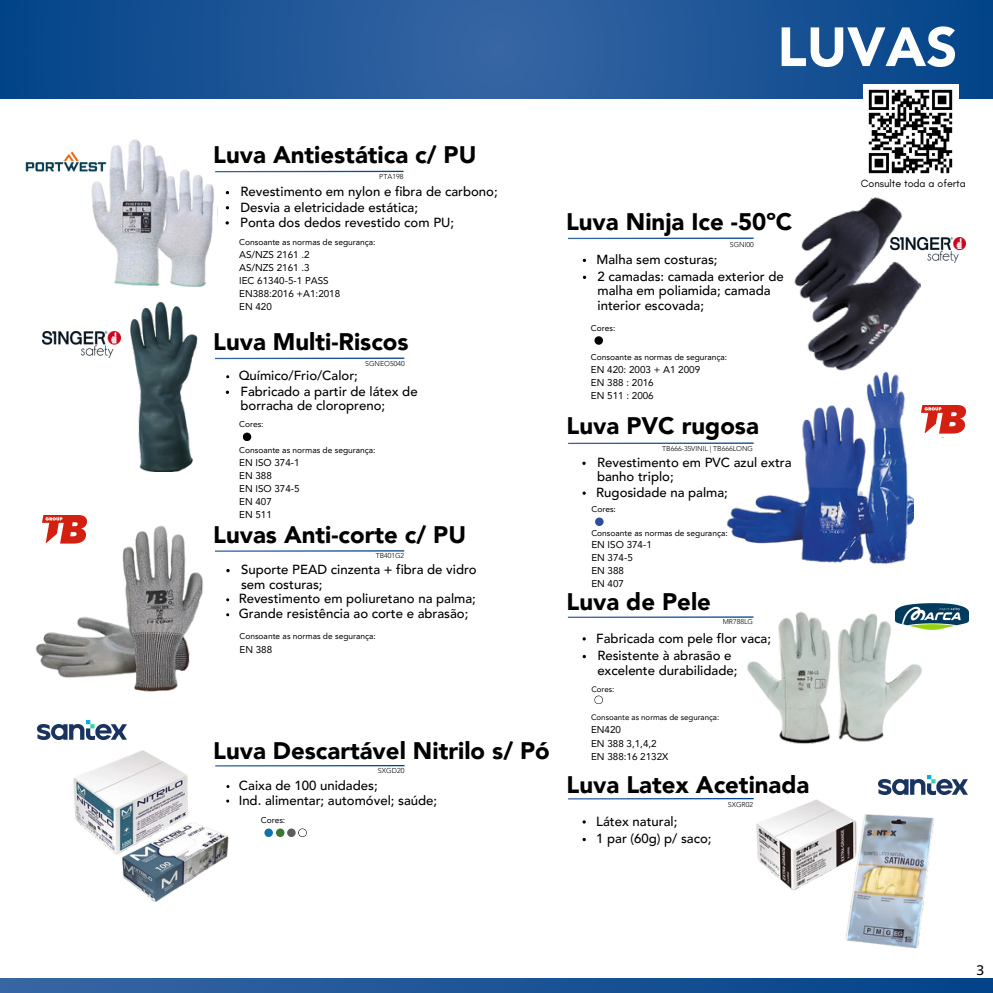
<style>
.page{position:relative;width:993px;height:993px;background:#fff}
.page>*{position:absolute;margin:0;border:0;box-sizing:border-box;transform-origin:0 0}
.t1{font:900 54.6px "Avenir LT Std";color:#fff}
.t2{font:900 23.97px "Avenir LT Pro";color:#000}
.t3{font:500 13.47px "Open Sans";color:#000}
.t4{font:500 13.12px/14.3px "Avenir LT Pro";color:#000}
.t5{font:10.67px "Glacial Indifference";color:#000}
.t6{font:9.8px/13px "Avenir LT Pro";color:#000}
.t7{font:8.4px "Avenir LT Pro";color:#000}
.t8{font:7.88px "Avenir LT Pro";color:#000}
.t9{font:300 7.17px "Avenir LT Pro";color:#000}
.t10{font:300 7px "Avenir LT Pro";color:#000}
</style>
<div class="page">
<svg style="left:0;top:0;width:992px;height:98px;background:#1c5496"></svg>
<div style="left:863px;top:84px;width:95px;height:95px;background:#fff"></div>
<svg style="left:0;top:978px;width:992px;height:14px;background:#1c5496"></svg>
<img style="left:73px;top:750px;width:159px;height:152px">
<div style="left:264px;top:828px;width:9px;height:8px;background:#1171ad;border-radius:50%"></div>
<div style="left:276px;top:828px;width:8px;height:8px;background:#3a7734;border-radius:50%"></div>
<div style="left:287px;top:828px;width:8px;height:8px;background:#5e5e5e;border-radius:50%"></div>
<div style="left:298px;top:828px;width:9px;height:8px;background:#c3c3c3;border-radius:50%"></div>
<div style="left:299px;top:828px;width:7px;height:8px;background:#fff;border-radius:50%"></div>
<img style="left:794px;top:197px;width:128px;height:169px">
<img style="left:890px;top:237px;width:75px;height:25px">
<div style="left:594px;top:336px;width:9px;height:9px;background:#000;border-radius:50%"></div>
<img style="left:824px;top:366px;width:89px;height:198px">
<img style="left:726px;top:400px;width:152px;height:164px">
<hr style="left:568px;top:442px;width:185px;height:2px;background:#fff">
<img style="left:921px;top:405px;width:44px;height:29px">
<div style="left:595px;top:517px;width:8px;height:9px;background:#2d4d9e;border-radius:50%"></div>
<img style="left:108px;top:302px;width:120px;height:169px">
<div style="left:243px;top:432px;width:8px;height:9px;background:#000;border-radius:50%"></div>
<img style="left:42px;top:331px;width:79px;height:26px">
<img style="left:740px;top:611px;width:186px;height:133px">
<img style="left:894px;top:603px;width:74px;height:26px">
<svg style="left:594px;top:695px;width:8px;height:9px"></svg>
<div style="left:595px;top:696px;width:7px;height:7px;background:#fff;border-radius:50%"></div>
<img style="left:159px;top:171px;width:58px;height:131px">
<img style="left:91px;top:139px;width:101px;height:151px">
<img style="left:25px;top:139px;width:84px;height:48px">
<img style="left:745px;top:794px;width:199px;height:155px">
<img style="left:35px;top:525px;width:168px;height:167px">
<img style="left:42px;top:515px;width:45px;height:30px">
<img style="left:868px;top:89px;width:85px;height:85px">
<svg style="left:226px;top:390px;width:3px;height:4px"></svg>
<img style="left:38px;top:720px;width:89px;height:19px">
<img style="left:878px;top:775px;width:89px;height:19px">
<p class="t1" style="left:777px;top:25px;width:181px">LUVAS</p>
<h4 class="t2" style="left:213px;top:145px;width:265px">Luva Antiestática c/ PU</h4>
<p class="t9" style="left:379px;top:174px;width:26px">PTA198</p>
<h4 class="t4" style="left:240px;top:186px;width:259px">Revestimento em nylon e fibra de carbono;</h4>
<p class="t4" style="left:240px;top:201px;width:179px">Desvia a eletricidade estática;</p>
<p class="t4" style="left:240px;top:216px;width:215px">Ponta dos dedos revestido com PU;</p>
<p class="t7" style="left:239px;top:238px;width:138px">Consoante as normas de segurança:</p>
<p class="t6" style="left:239px;top:249px;width:91px">AS/NZS 2161 .2<br>AS/NZS 2161 .3<br>IEC 61340-5-1 PASS</p>
<h2 class="t6" style="left:239px;top:288px;width:103px">EN388:2016 +A1:2018<br>EN 420</h2>
<p class="t2" style="left:213px;top:332px;width:197px">Luva Multi-Riscos</p>
<h2 class="t10" style="left:365px;top:360px;width:41px">SGNEO5040</h2>
<p class="t4" style="left:239px;top:369px;width:121px">Químico/Frio/Calor;</p>
<p class="t4" style="left:240px;top:385px;width:179px">Fabricado a partir de látex de borracha de cloropreno;</p>
<p class="t7" style="left:239px;top:421px;width:26px">Cores:</p>
<p class="t7" style="left:239px;top:446px;width:138px">Consoante as normas de segurança:</p>
<p class="t6" style="left:239px;top:457px;width:62px">EN ISO 374-1<br>EN 388<br>EN ISO 374-5<br>EN 407</p>
<p class="t6" style="left:239px;top:509px;width:34px">EN 511</p>
<h1 class="t2" style="left:213px;top:525px;width:254px">Luvas Anti-corte c/ PU</h1>
<p class="t10" style="left:375px;top:553px;width:30px">TB401G2</p>
<p class="t4" style="left:241px;top:563px;width:237px">Suporte PEAD cinzenta + fibra de vidro sem costuras;</p>
<p class="t4" style="left:239px;top:592px;width:239px">Revestimento em poliuretano na palma;</p>
<p class="t4" style="left:239px;top:607px;width:231px">Grande resistência ao corte e abrasão;</p>
<p class="t7" style="left:239px;top:632px;width:138px">Consoante as normas de segurança:</p>
<p class="t6" style="left:239px;top:643px;width:34px">EN 388</p>
<p class="t2" style="left:213px;top:740px;width:338px">Luva Descartável Nitrilo s/ Pó</p>
<p class="t9" style="left:378px;top:767px;width:28px">SXGD20</p>
<h2 class="t4" style="left:239px;top:779px;width:140px">Caixa de 100 unidades;</h2>
<p class="t4" style="left:239px;top:793px;width:200px">Ind. alimentar; automóvel; saúde;</p>
<p class="t7" style="left:261px;top:816px;width:26px">Cores:</p>
<p class="t2" style="left:566px;top:212px;width:228px">Luva Ninja Ice -50ºC</p>
<p class="t4" style="left:596px;top:253px;width:123px">Malha sem costuras;</p>
<p class="t10" style="left:729px;top:242px;width:25px">SGNI00</p>
<p class="t4" style="left:597px;top:270px;width:188px">2 camadas: camada exterior de malha em poliamida; camada interior escovada;</p>
<p class="t7" style="left:590px;top:324px;width:26px">Cores:</p>
<p class="t7" style="left:590px;top:353px;width:138px">Consoante as normas de segurança:</p>
<p class="t6" style="left:590px;top:363px;width:111px">EN 420: 2003 + A1 2009<br>EN 388 : 2016</p>
<h2 class="t6" style="left:590px;top:389px;width:64px">EN 511 : 2006</h2>
<p class="t2" style="left:566px;top:416px;width:194px">Luva PVC rugosa</p>
<p class="t10" style="left:662px;top:445px;width:92px">TB666-35VINIL | TB666LONG</p>
<p class="t4" style="left:597px;top:456px;width:196px">Revestimento em PVC azul extra banho triplo;</p>
<p class="t4" style="left:596px;top:486px;width:133px">Rugosidade na palma;</p>
<h4 class="t7" style="left:591px;top:506px;width:26px">Cores:</h4>
<p class="t7" style="left:591px;top:530px;width:138px">Consoante as normas de segurança:</p>
<p class="t6" style="left:591px;top:539px;width:62px">EN ISO 374-1<br>EN 374-5<br>EN 388</p>
<p class="t6" style="left:591px;top:577px;width:34px">EN 407</p>
<p class="t2" style="left:566px;top:592px;width:146px">Luva de Pele</p>
<p class="t10" style="left:722px;top:619px;width:32px">MR788LG</p>
<p class="t4" style="left:596px;top:632px;width:176px">Fabricada com pele flor vaca;</p>
<h2 class="t4" style="left:597px;top:649px;width:141px">Resistente à abrasão e excelente durabilidade;</h2>
<p class="t8" style="left:591px;top:685px;width:24px">Cores:</p>
<h4 class="t8" style="left:591px;top:713px;width:130px">Consoante as normas de segurança:</h4>
<p class="t6" style="left:591px;top:724px;width:79px">EN420<br>EN 388 3,1,4,2<br>EN 388:16 2132X</p>
<p class="t2" style="left:566px;top:774px;width:244px">Luva Latex Acetinada</p>
<p class="t4" style="left:596px;top:815px;width:83px">Látex natural;</p>
<p class="t4" style="left:596px;top:832px;width:117px">1 par (60g) p/ saco;</p>
<p class="t10" style="left:727px;top:801px;width:27px">SXGR02</p>
<p class="t5" style="left:860px;top:177px;width:106px">Consulte toda a oferta</p>
<p class="t3" style="left:976px;top:960px;width:9px">3</p>
</div>
